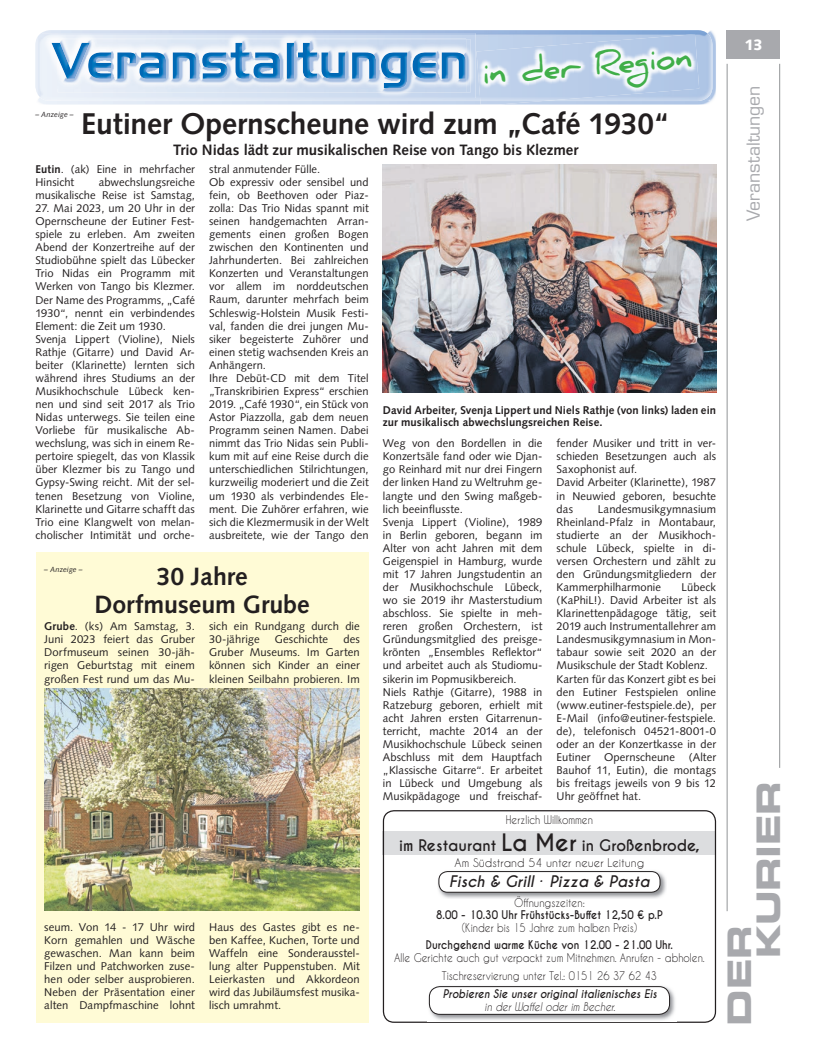
<style>
.page{position:relative;width:819px;height:1053px;background:#fff}
.page>*{position:absolute;margin:0;border:0;box-sizing:border-box;transform-origin:0 0}
.t1{font:32.5px/28.9px "Eurostile LT Std Bold Ex 2";letter-spacing:-.01em;color:#a8a9ad}
.t2{font:700 31.25px "Daniel";color:#40ae49}
.t3{font:700 30px "Syntax LT Std";letter-spacing:-.005em;color:#231f20}
.t4{font:700 25px/27.5px "Syntax LT Std";letter-spacing:-.005em;color:#231f20;text-align:center}
.t5{font:17.5px "Eurostile LT Std";letter-spacing:-.005em;color:#a8a9ad}
.t6{font:700 15px "Syntax LT Std";letter-spacing:-.005em;color:#231f20}
.t7{font:700 15px "Caviar Dreams";color:#231f20}
.t8{font:italic 700 15px "Caviar Dreams";color:#231f20}
.t9{font:900 15px "Syntax LT Std";color:#fff}
.t10{font:11.25px/13px "Syntax";letter-spacing:.005em;color:#231f20}
.t11{font:11.25px/12.5px "Caviar Dreams";color:#231f20;text-align:center;scale:.9 1}
.t12{font:700 11.25px/12.5px "Syntax LT Std";letter-spacing:.01em;color:#231f20}
.t13{font:italic 700 11.25px/18.6px "Caviar Dreams";color:#231f20;scale:.9 1}
.t14{font:11.25px "Caviar Dreams";color:#231f20}
.t15{font:italic 11.25px "Caviar Dreams";color:#231f20;scale:.9 1}
.t16{font:italic 7.5px "Syntax LT Std";letter-spacing:.015em;color:#231f20}
.s1{font-weight:700}
.s2{font-size:22.5px}
.s3{font-weight:400;font-style:normal}
</style>
<div class="page">
<div style="left:36px;top:552px;width:332px;height:470px;background:#fffbd6"></div>
<hr style="left:726px;top:64px;width:1px;height:847px;background:#939598">
<hr style="left:779px;top:64px;width:1px;height:703px;background:#939598">
<div style="left:726px;top:30px;width:54px;height:29px;background:#a8a9ad"></div>
<img style="left:438px;top:871px;width:228px;height:27px">
<div style="left:439px;top:871px;width:221px;height:21px;background:#fff;border-radius:9px"></div>
<div style="left:438px;top:871px;width:222px;height:21px;border:1px solid #231f20;border-radius:9px"></div>
<div style="left:383px;top:830px;width:333px;height:24px;background:#dcdddf"></div>
<div style="left:383px;top:810px;width:333px;height:212px;border:1px solid #231f20;border-radius:11px"></div>
<img style="left:427px;top:986px;width:249px;height:35px">
<div style="left:429px;top:986px;width:240px;height:28px;background:#fff;border-radius:11px"></div>
<div style="left:429px;top:986px;width:240px;height:28px;border:1px solid #231f20;border-radius:11px"></div>
<img style="left:38px;top:31px;width:678px;height:74px">
<img style="left:711px;top:39px;width:1px;height:54px">
<img style="left:35px;top:42px;width:1px;height:46px">
<img style="left:38px;top:30px;width:672px;height:71px">
<img style="left:42px;top:33px;width:433px;height:65px">
<img style="left:58px;top:39px;width:412px;height:54px">
<img style="left:58px;top:39px;width:408px;height:53px">
<img style="left:58px;top:43px;width:407px;height:45px">
<img style="left:480px;top:102px;width:63px;height:3px">
<img style="left:480px;top:101px;width:63px;height:1px">
<img style="left:476px;top:34px;width:223px;height:67px">
<img style="left:383px;top:164px;width:333px;height:228px">
<img style="left:44px;top:688px;width:316px;height:222px">
<p class="t16" style="left:35px;top:110px;width:40px">– Anzeige –</p>
<p class="t2" style="left:480px;top:56px;width:212px;rotate:-5deg">in der Region</p>
<p class="t3" style="left:81px;top:107px;width:590px">Eutiner Opernscheune wird zum „Café 1930“</p>
<p class="t6" style="left:173px;top:141px;width:407px">Trio Nidas lädt zur musikalischen Reise von Tango bis Klezmer</p>
<p class="t10" style="left:35px;top:162px;width:161px"><span class="s1">Eutin</span>. (ak) Eine in mehrfacher<br>Hinsicht</p>
<p class="t10" style="left:35px;top:175px;width:161px;text-align:right">abwechslungsreiche<br>musikalische Reise ist Samstag,</p>
<p class="t10" style="left:35px;top:202px;width:161px">27. Mai 2023, um 20 Uhr in der<br>Opernscheune der Eutiner Fest&shy;spiele zu erleben. Am zweiten<br>Abend der Konzertreihe auf der<br>Studiobühne spielt das Lübecker<br>Trio Nidas ein Programm mit<br>Werken von Tango bis Klezmer.<br>Der Name des Programms, „Café<br>1930“, nennt ein verbindendes<br>Element: die Zeit um 1930.<br>Svenja Lippert (Violine), Niels<br>Rathje (Gitarre) und David Ar&shy;beiter (Klarinette) lernten sich während ihres Studiums an der<br>Musikhochschule Lübeck ken&shy;nen und sind seit 2017 als Trio<br>Nidas unterwegs. Sie teilen eine<br>Vorliebe für musikalische Ab&shy;wechslung, was sich in einem Re&shy;pertoire spiegelt, das von Klassik über Klezmer bis zu Tango und<br>Gypsy-Swing reicht. Mit der sel&shy;tenen Besetzung von Violine,<br>Klarinette und Gitarre schafft das<br>Trio eine Klangwelt von melan&shy;cholischer Intimität und orche-</p>
<p class="t10" style="left:209px;top:162px;width:161px">stral anmutender Fülle.<br>Ob expressiv oder sensibel und fein, ob Beethoven oder Piaz&shy;zolla: Das Trio Nidas spannt mit seinen handgemachten Arran&shy;gements einen großen Bogen zwischen den Kontinenten und<br>Jahrhunderten. Bei zahlreichen<br>Konzerten und Veranstaltungen vor allem im norddeutschen<br>Raum, darunter mehrfach beim<br>Schleswig-Holstein Musik Festi&shy;val, fanden die drei jungen Mu&shy;siker begeisterte Zuhörer und einen stetig wachsenden Kreis an<br>Anhängern.<br>Ihre Debüt-CD mit dem Titel „Transkribirien Express“ erschien<br>2019. „Café 1930“, ein Stück von<br>Astor Piazzolla, gab dem neuen<br>Programm seinen Namen. Dabei nimmt das Trio Nidas sein Publi&shy;kum mit auf eine Reise durch die unterschiedlichen Stilrichtungen, kurzweilig moderiert und die Zeit um 1930 als verbindendes Ele&shy;ment. Die Zuhörer erfahren, wie sich die Klezmermusik in der Welt ausbreitete, wie der Tango den</p>
<p class="t4" style="left:94px;top:563px;width:216px">30 Jahre<br>Dorfmuseum Grube</p>
<p class="t10" style="left:44px;top:620px;width:152px;text-align:justify"><span class="s1">Grube</span>. (ks) Am Samstag, 3.<br>Juni 2023 feiert das Gruber Dorfmuseum seinen 30-jäh&shy;rigen Geburtstag mit einem großen Fest rund um das Mu-</p>
<p class="t16" style="left:44px;top:565px;width:40px">– Anzeige –</p>
<p class="t10" style="left:209px;top:620px;width:152px">sich ein Rundgang durch die<br>30-jährige</p>
<p class="t10" style="left:209px;top:633px;width:152px;text-align:justify;text-indent:134px">des Gruber Museums. Im Garten können sich Kinder an einer kleinen Seilbahn probieren. Im</p>
<p class="t10" style="left:275px;top:633px;width:55px">Geschichte</p>
<p class="t10" style="left:44px;top:920px;width:152px;text-align:justify">seum. Von 14 - 17 Uhr wird Korn gemahlen und Wäsche gewaschen. Man kann beim Filzen und Patchworken zuse&shy;hen oder selber ausprobieren.<br>Neben der Präsentation einer alten Dampfmaschine lohnt</p>
<p class="t10" style="left:209px;top:920px;width:152px;text-align:justify">Haus des Gastes gibt es ne&shy;ben Kaffee, Kuchen, Torte und Waffeln eine Sonderausstel&shy;lung alter Puppenstuben. Mit Leierkasten und Akkordeon wird das Jubiläumsfest musika&shy;lisch umrahmt.</p>
<p class="t12" style="left:383px;top:403px;width:335px">David Arbeiter, Svenja Lippert und Niels Rathje (von links) laden ein zur musikalisch abwechslungsreichen Reise.</p>
<p class="t10" style="left:383px;top:437px;width:161px">Weg von den Bordellen in die<br>Konzertsäle fand oder wie Djan&shy;go Reinhard mit nur drei Fingern der linken Hand zu Weltruhm ge&shy;langte und den Swing maßgeb&shy;lich beeinflusste.<br>Svenja Lippert (Violine), 1989 in Berlin geboren, begann im<br>Alter von acht Jahren mit dem<br>Geigenspiel in Hamburg, wurde mit 17 Jahren Jungstudentin an der Musikhochschule Lübeck, wo sie 2019 ihr Masterstudium abschloss. Sie spielte in meh&shy;reren großen Orchestern, ist<br>Gründungsmitglied des preisge&shy;krönten „Ensembles Reflektor“ und arbeitet auch als Studiomu&shy;sikerin im Popmusikbereich.<br>Niels Rathje (Gitarre), 1988 in<br>Ratzeburg geboren, erhielt mit acht Jahren ersten Gitarrenun&shy;terricht, machte 2014 an der<br>Musikhochschule Lübeck seinen<br>Abschluss mit dem Hauptfach „Klassische Gitarre“. Er arbeitet in Lübeck und Umgebung als<br>Musikpädagoge und freischaf-</p>
<p class="t10" style="left:556px;top:437px;width:161px">fender Musiker und tritt in ver&shy;schieden Besetzungen auch als<br>Saxophonist auf.<br>David Arbeiter (Klarinette), 1987 in Neuwied geboren, besuchte das</p>
<p class="t10" style="left:556px;top:502px;width:161px;text-align:justify;text-indent:41px">Landesmusikgymnasium Rheinland-Pfalz in Montabaur, studierte an der Musikhoch&shy;schule Lübeck, spielte in di&shy;versen Orchestern und zählt zu den Gründungsmitgliedern der Kammerphilharmonie</p>
<p class="t10" style="left:556px;top:580px;width:161px;text-indent:125px">Lübeck (KaPhiL!). David Arbeiter ist als<br>Klarinettenpädagoge tätig, seit<br>2019 auch Instrumentallehrer am<br>Landesmusikgymnasium in Mon&shy;tabaur sowie seit 2020 an der<br>Musikschule der Stadt Koblenz.<br>Karten für das Konzert gibt es bei den Eutiner Festspielen online (www.eutiner-festspiele.de), per<br>E-Mail (info@eutiner-festspiele. de), telefonisch 04521-8001-0 oder an der Konzertkasse in der<br>Eutiner Opernscheune (Alter<br>Bauhof 11, Eutin), die montags bis freitags jeweils von 9 bis 12<br>Uhr geöffnet hat.</p>
<p class="t11" style="left:506px;top:813px;width:98px">Herzlich Willkommen</p>
<p class="t7" style="left:399px;top:836px;width:302px">im Restaurant <span class="s2">La Mer</span> in Großenbrode,</p>
<p class="t14" style="left:454px;top:856px;width:191px">Am Südstrand 54 unter neuer Leitung</p>
<p class="t8" style="left:449px;top:872px;width:202px">Fisch &amp; Grill · Pizza &amp; Pasta</p>
<p class="t11" style="left:436px;top:895px;width:253px">Öffnungszeiten:<br><span class="s1">8.00 - 10.30 Uhr Frühstücks-Buffet 12,50 € p.P </span>(Kinder bis 15 Jahre zum halben Preis)</p>
<p class="t11" style="left:394px;top:938px;width:346px"><span class="s1">Durchgehend warme Küche von 12.00 - 21.00 Uhr.<br></span>Alle Gerichte auch gut verpackt zum Mitnehmen. Anrufen - abholen.</p>
<p class="t13" style="left:442px;top:966px;width:241px"><span class="s3">Tischreservierung unter Tel.: 0151 26 37 62 43<br></span>Probieren Sie unser original italienisches Eis</p>
<p class="t15" style="left:484px;top:1000px;width:147px">in der Waffel oder im Becher.</p>
<p class="t9" style="left:744px;top:36px;width:20px">13</p>
<p class="t5" style="left:743px;top:221px;width:137px;rotate:-90deg">Veranstaltungen</p>
<p class="t1" style="left:724px;top:958px;width:179px;text-indent:-67px;rotate:-90deg">DER<br>KURIER</p>
</div>
